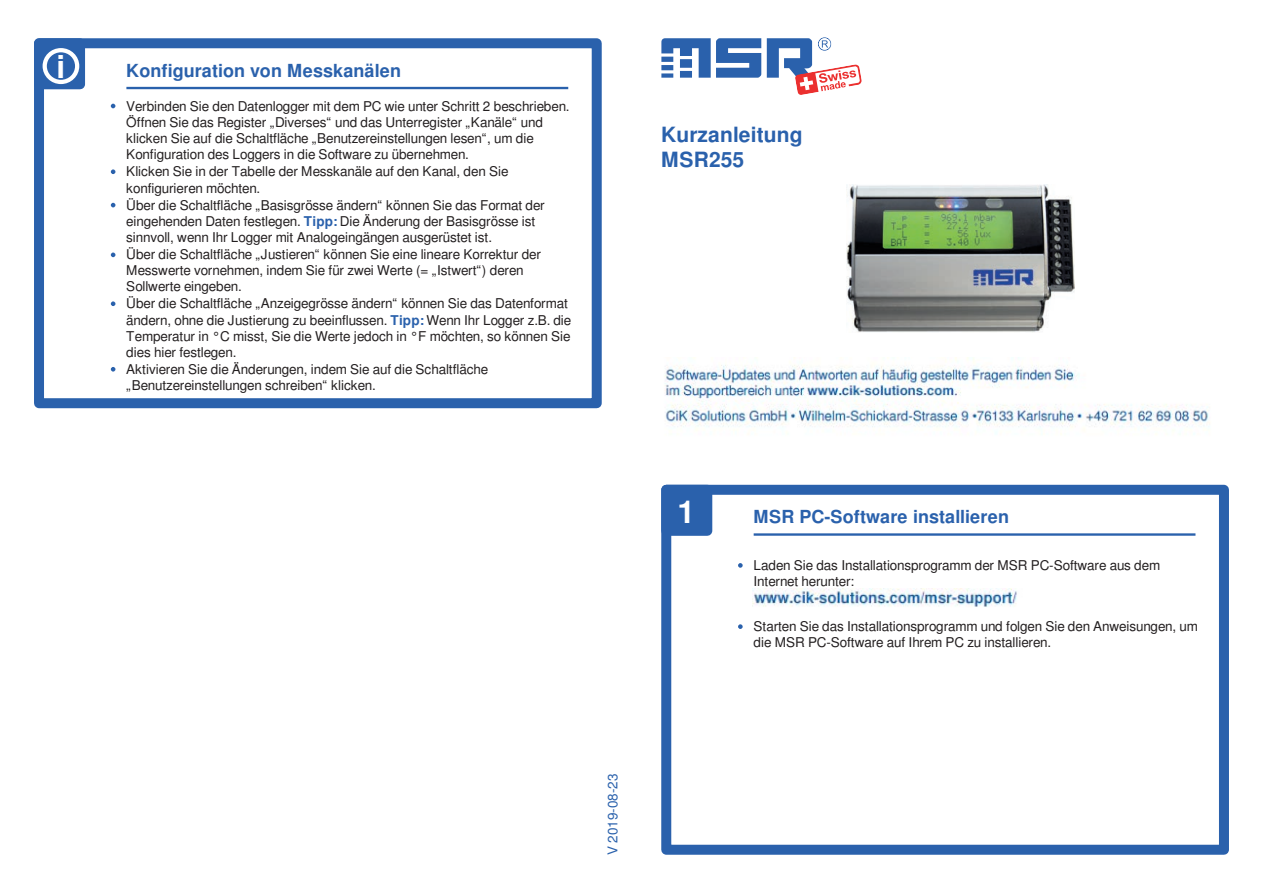
<style>
.page{position:relative;width:1263px;height:893px;background:#fff}
.page>*{position:absolute;margin:0;border:0;box-sizing:border-box;transform-origin:0 0}
.t1{font:700 31.5px "Free Sans";color:#fff}
.t2{font:700 21px/25.2px "Free Sans";color:#2a61ac}
.t3{font:700 18px "Free Sans";letter-spacing:.005em;color:#2a61ac}
.t4{font:13.5px/16.5px "Free Sans";letter-spacing:-.005em;color:#231f20}
.t5{font:13.5px "Free Sans";color:#2a61ac}
.s1{font-weight:700;color:#2a61ac}
</style>
<div class="page">
<div style="left:34px;top:38px;width:568px;height:370px;border:10px solid #2a61ac"></div>
<svg style="left:45px;top:49px;width:29px;height:29px"></svg>
<div style="left:34px;top:38px;width:51px;height:51px;border:10px solid #2a61ac"></div>
<hr style="left:126px;top:87px;width:442px;height:2px;background:#2a61ac">
<div style="left:661px;top:485px;width:568px;height:370px;border:10px solid #2a61ac"></div>
<div style="left:666px;top:490px;width:41px;height:41px;background:#2a61ac"></div>
<div style="left:661px;top:485px;width:51px;height:51px;border:10px solid #2a61ac"></div>
<hr style="left:754px;top:533px;width:441px;height:3px;background:#2a61ac">
<svg style="left:661px;top:37px;width:201px;height:58px"></svg>
<svg style="left:111px;top:104px;width:4px;height:4px"></svg>
<svg style="left:738px;top:563px;width:5px;height:5px"></svg>
<img style="left:846px;top:184px;width:228px;height:148px">
<svg style="left:738px;top:624px;width:5px;height:5px"></svg>
<svg style="left:111px;top:169px;width:4px;height:5px"></svg>
<svg style="left:111px;top:203px;width:4px;height:4px"></svg>
<svg style="left:111px;top:253px;width:4px;height:4px"></svg>
<svg style="left:111px;top:301px;width:4px;height:5px"></svg>
<svg style="left:111px;top:367px;width:4px;height:5px"></svg>
<div style="left:43px;top:48px;width:36px;height:36px;border:4px solid #fff;border-radius:50%"></div>
<img style="left:664px;top:357px;width:546px;height:77px">
<img style="left:753px;top:589px;width:264px;height:18px">
<h1 class="t1" style="left:57px;top:44px;width:10px">i</h1>
<h3 class="t3" style="left:126px;top:57px;width:276px">Konfiguration von Messkanälen</h3>
<p class="t4" style="left:126px;top:99px;width:445px">Verbinden Sie den Datenlogger mit dem PC wie unter Schritt 2 beschrieben.<br>Öffnen Sie das Register „Diverses“ und das Unterregister „Kanäle“ und klicken Sie auf die Schaltfläche „Benutzereinstellungen lesen“, um die Konfiguration des Loggers in die Software zu übernehmen.</p>
<p class="t4" style="left:126px;top:164px;width:447px">Klicken Sie in der Tabelle der Messkanäle auf den Kanal, den Sie konfigurieren möchten.<br>Über die Schaltfläche „Basisgrösse ändern“ können Sie das Format der eingehenden Daten festlegen. <span class="s1">Tipp:</span> Die Änderung der Basisgrösse ist sinnvoll, wenn Ihr Logger mit Analogeingängen ausgerüstet ist.<br>Über die Schaltfläche „Justieren“ können Sie eine lineare Korrektur der Messwerte vornehmen, indem Sie für zwei Werte (= „Istwert“) deren Sollwerte eingeben.<br>Über die Schaltfläche „Anzeigegrösse ändern“ können Sie das Datenformat ändern, ohne die Justierung zu beeinflussen. <span class="s1">Tipp:</span> Wenn Ihr Logger z.B. die Temperatur in °C misst, Sie die Werte jedoch in °F möchten, so können Sie dies hier festlegen.<br>Aktivieren Sie die Änderungen, indem Sie auf die Schaltfläche „Benutzereinstellungen schreiben“ klicken.</p>
<h2 class="t2" style="left:661px;top:123px;width:143px">Kurzanleitung<br>MSR255</h2>
<h1 class="t1" style="left:677px;top:489px;width:19px">1</h1>
<h3 class="t3" style="left:753px;top:504px;width:257px">MSR PC-Software installieren</h3>
<p class="t4" style="left:753px;top:558px;width:408px">Laden Sie das Installationsprogramm der MSR PC-Software aus dem<br>Internet herunter:</p>
<p class="t4" style="left:753px;top:619px;width:446px">Starten Sie das Installationsprogramm und folgen Sie den Anweisungen, um die MSR PC-Software auf Ihrem PC zu installieren.</p>
<p class="t5" style="left:603px;top:855px;width:83px;rotate:-90deg">V 2019-08-23</p>
</div>
